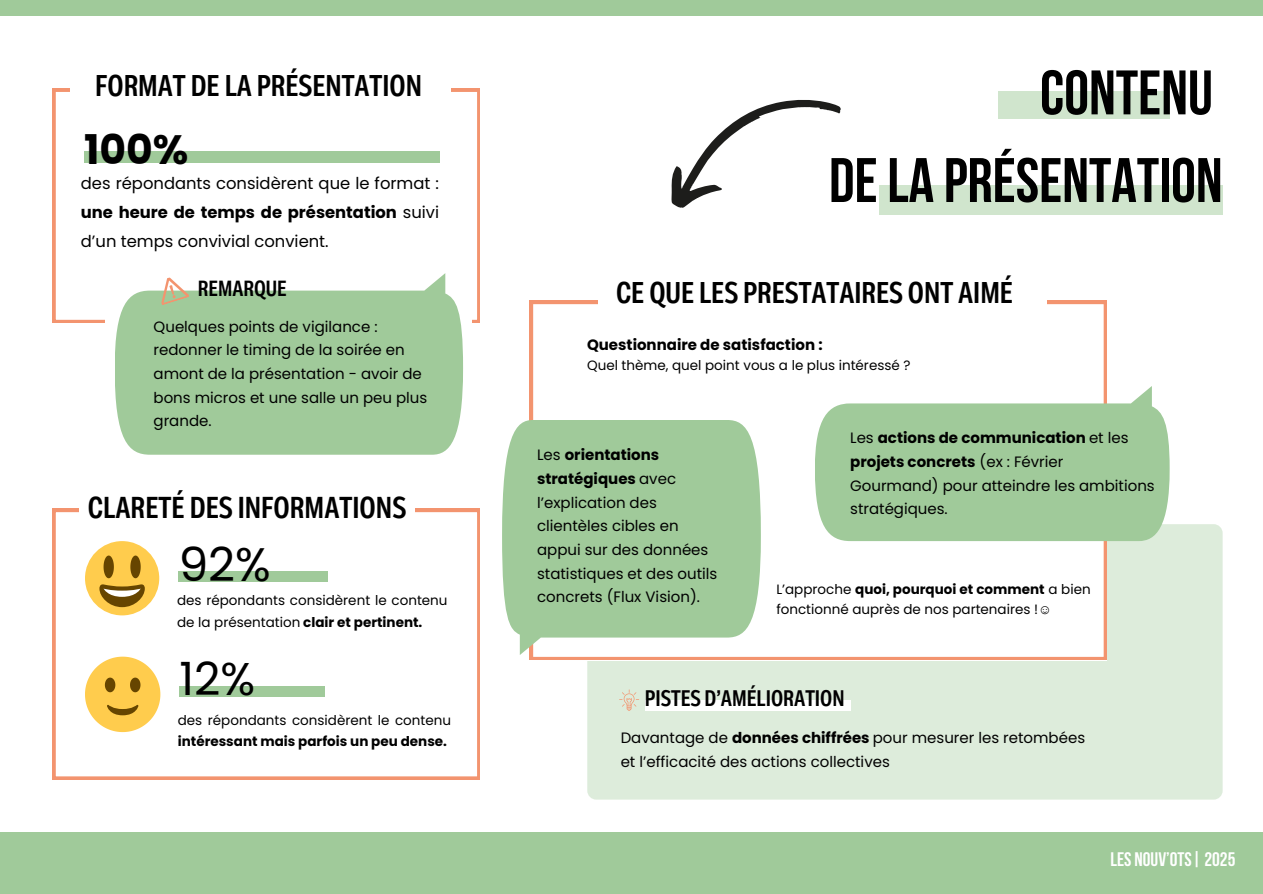
<style>
.page{position:relative;width:1263px;height:894px;background:#fff}
.page>*{position:absolute;margin:0;border:0;box-sizing:border-box;transform-origin:0 0}
.t1{font:700 62.7px/87.6px "Bebas Neue";color:#000;text-align:right}
.t2{font:46.95px "Poppins";color:#000}
.t3{font:45.75px "Poppins";color:#000}
.t4{font:700 40.95px "Poppins";color:#000}
.t5{font:700 30.15px "Body Text Slim";color:#000}
.t6{font:700 30px "Body Text Slim";color:#000}
.t7{font:700 22.5px "Body Text Slim";color:#000}
.t8{font:700 21.9px "Body Text Slim";color:#000}
.t9{font:700 19.5px "Bebas Neue";color:#fff}
.t10{font:16.35px/29.2px "Poppins";color:#000;text-align:justify}
.t11{font:15px/23.7px "Poppins";color:#000}
.t12{font:700 15px "Poppins";color:#000}
.t13{font:13.5px/21.3px "Poppins";color:#000}
.s1{font-weight:700}
.s2{font-family:"Liberation Serif"}
</style>
<div class="page">
<div style="left:0;top:832px;width:1263px;height:61px;background:#a0ca9a"></div>
<div style="left:0;top:0;width:1263px;height:16px;background:#a0ca9a"></div>
<div style="left:587px;top:524px;width:636px;height:275px;background:#ddecdb;border-radius:9px"></div>
<svg style="left:530px;top:301px;width:577px;height:358px"></svg>
<svg style="left:52px;top:89px;width:428px;height:233px"></svg>
<div style="left:84px;top:151px;width:355px;height:12px;background:#a0ca9a"></div>
<div style="left:70px;top:71px;width:380px;height:40px;background:#fff"></div>
<div style="left:154px;top:267px;width:40px;height:107px;background:#fff"></div>
<div style="left:105px;top:301px;width:367px;height:41px;background:#fff"></div>
<div style="left:115px;top:290px;width:348px;height:164px;background:#a0ca9a"></div>
<svg style="left:52px;top:508px;width:428px;height:271px"></svg>
<div style="left:85px;top:541px;width:74px;height:74px;background:#ffcc4d;border-radius:50%"></div>
<svg style="left:104px;top:555px;width:10px;height:23px"></svg>
<svg style="left:130px;top:555px;width:11px;height:23px"></svg>
<svg style="left:99px;top:584px;width:46px;height:23px"></svg>
<svg style="left:85px;top:656px;width:75px;height:75px"></svg>
<div style="left:180px;top:685px;width:145px;height:11px;background:#a0ca9a"></div>
<div style="left:179px;top:571px;width:149px;height:11px;background:#a0ca9a"></div>
<div style="left:79px;top:491px;width:335px;height:43px;background:#fff"></div>
<div style="left:598px;top:285px;width:449px;height:27px;background:#fff"></div>
<div style="left:502px;top:420px;width:259px;height:217px;background:#a0ca9a"></div>
<div style="left:815px;top:403px;width:355px;height:138px;background:#a0ca9a"></div>
<div style="left:645px;top:700px;width:205px;height:11px;background:#fff"></div>
<div style="left:999px;top:91px;width:171px;height:28px;background:#d0e5cd"></div>
<div style="left:879px;top:185px;width:343px;height:30px;background:#d0e5cd"></div>
<svg style="left:154px;top:277px;width:36px;height:28px"></svg>
<svg style="left:671px;top:99px;width:170px;height:109px"></svg>
<svg style="left:619px;top:689px;width:20px;height:21px"></svg>
<h5 class="t6" style="left:95px;top:68px;width:328px">FORMAT DE LA PRÉSENTATION</h5>
<p class="t4" style="left:84px;top:121px;width:106px">100%</p>
<p class="t10" style="left:81px;top:168px;width:360px">des répondants considèrent que le format : <span class="s1">une heure de temps de présentation</span> suivi d’un temps convivial convient.</p>
<p class="t8" style="left:198px;top:275px;width:91px">REMARQUE</p>
<h4 class="t11" style="left:154px;top:314px;width:275px">Quelques points de vigilance : redonner le timing de la soirée en amont de la présentation - avoir de bons micros et une salle un peu plus grande.</h4>
<p class="t5" style="left:88px;top:490px;width:320px">CLARETÉ DES INFORMATIONS</p>
<h2 class="t2" style="left:179px;top:531px;width:94px">92%</h2>
<p class="t13" style="left:177px;top:590px;width:272px">des répondants considèrent le contenu de la présentation <span class="s1">clair et pertinent.</span></p>
<p class="t3" style="left:180px;top:646px;width:77px">12%</p>
<h2 class="t13" style="left:178px;top:709px;width:275px">des répondants considèrent le contenu <span class="s1">intéressant mais parfois un peu dense.</span></h2>
<h4 class="t1" style="left:829px;top:55px;width:395px">CONTENU<br>DELA PRÉSENTATION</h4>
<p class="t6" style="left:616px;top:275px;width:398px">CE QUE LES PRESTATAIRES ONT AIMÉ</p>
<p class="t12" style="left:587px;top:334px;width:237px">Questionnaire de satisfaction :</p>
<h1 class="t13" style="left:587px;top:354px;width:325px">Quel thème, quel point vous a le plus intéressé ?</h1>
<h4 class="t11" style="left:537px;top:443px;width:182px">Les <span class="s1">orientations stratégiques</span> avec l’explication des clientèles cibles en appui sur des données statistiques et des outils concrets (Flux Vision).</h4>
<p class="t11" style="left:850px;top:426px;width:306px">Les <span class="s1">actions de communication</span> et les <span class="s1">projets concrets</span> (ex : Février<br>Gourmand) pour atteindre les ambitions stratégiques.</p>
<p class="t13" style="left:776px;top:578px;width:316px;line-height:20.2px">L’approche <span class="s1">quoi, pourquoi et comment</span> a bien fonctionné auprès de nos partenaires !<span class="s2">☺️</span></p>
<p class="t7" style="left:645px;top:684px;width:201px">PISTES D’AMÉLIORATION</p>
<p class="t11" style="left:621px;top:725px;width:466px">Davantage de <span class="s1">données chiffrées</span> pour mesurer les retombées et l’efficacité des actions collectives</p>
<h3 class="t9" style="left:1110px;top:851px;width:126px">LES NOUV’OTS| 2025</h3>
</div>
